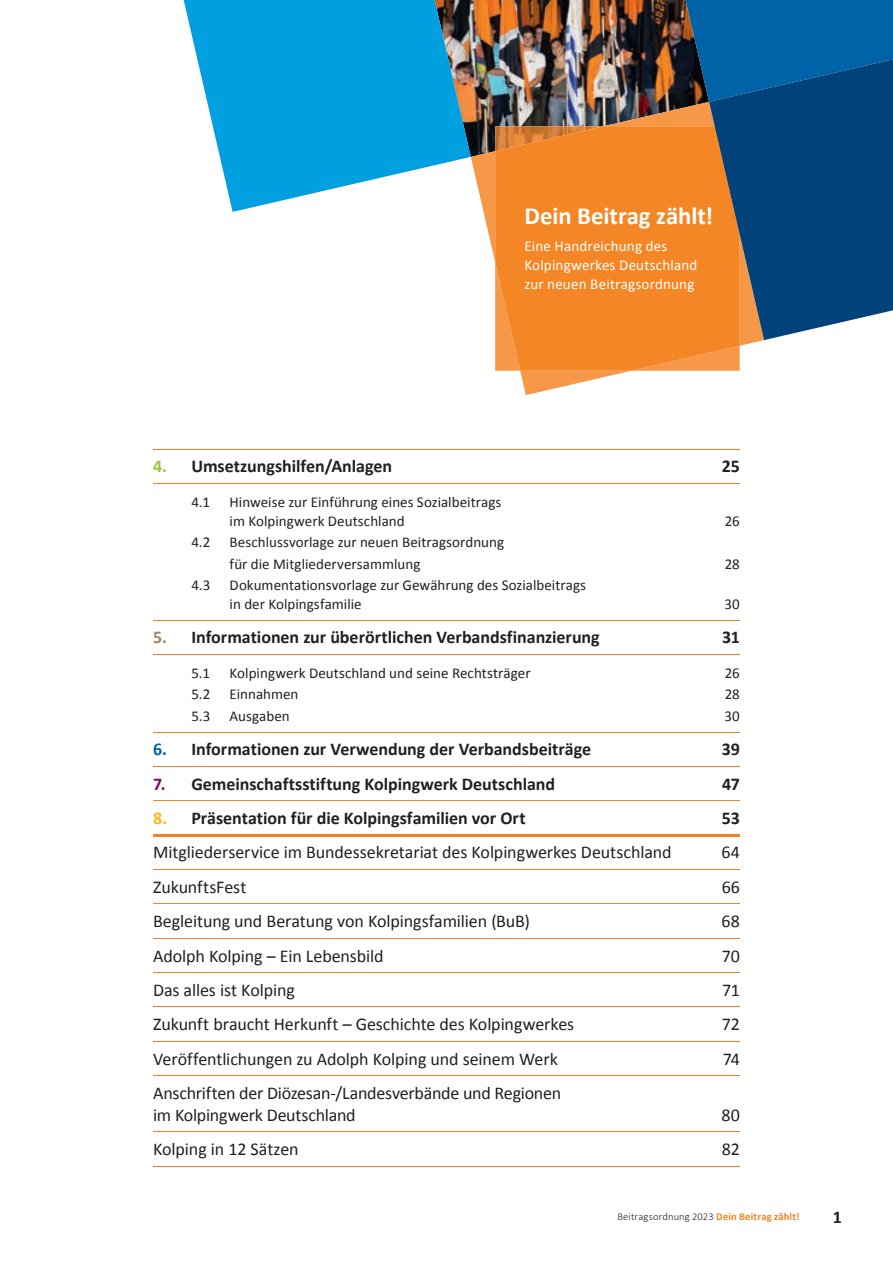
<style>
.page{position:relative;width:893px;height:1263px;background:#fff}
.page>*{position:absolute;margin:0;border:0;box-sizing:border-box;transform-origin:0 0}
.t1{font:700 24.75px "Calibri";color:#fff}
.t2{font:18px/21.6px "Calibri";letter-spacing:-.01em;color:#231f20}
.t3{font:700 18px "Calibri";color:#231f20}
.t4{font:15px/18.8px "Calibri";color:#231f20}
.t5{font:15px/18.8px "Calibri";letter-spacing:.01em;color:#fff}
.t6{font:300 10.5px "Calibri";letter-spacing:.015em;color:#231f20}
.s1{color:#99ca3b}
.s2{color:#a08768}
.s3{color:#0062a7}
.s4{color:#7b0f71}
.s5{color:#fcb814}
.s6{font-weight:700;color:#f58220}
</style>
<div class="page">
<hr style="left:153px;top:449px;width:587px;height:1px;background:#f58220">
<hr style="left:153px;top:483px;width:587px;height:1px;background:#f58220">
<hr style="left:153px;top:620px;width:587px;height:1px;background:#f58220">
<hr style="left:153px;top:654px;width:587px;height:1px;background:#f58220">
<hr style="left:153px;top:732px;width:587px;height:1px;background:#f58220">
<hr style="left:153px;top:766px;width:587px;height:1px;background:#f58220">
<hr style="left:153px;top:800px;width:587px;height:1px;background:#f58220">
<hr style="left:153px;top:835px;width:587px;height:2px;background:#f58220">
<hr style="left:153px;top:869px;width:587px;height:1px;background:#f58220">
<hr style="left:153px;top:903px;width:587px;height:1px;background:#f58220">
<hr style="left:153px;top:938px;width:587px;height:1px;background:#f58220">
<hr style="left:153px;top:972px;width:587px;height:1px;background:#f58220">
<hr style="left:153px;top:1006px;width:587px;height:1px;background:#f58220">
<hr style="left:153px;top:1041px;width:587px;height:1px;background:#f58220">
<hr style="left:153px;top:1075px;width:587px;height:1px;background:#f58220">
<hr style="left:153px;top:1131px;width:587px;height:1px;background:#f58220">
<hr style="left:153px;top:1165px;width:587px;height:1px;background:#f58220">
<img style="left:471px;top:0;width:422px;height:395px">
<div style="left:495px;top:126px;width:245px;height:245px;background:#f58626"></div>
<img style="left:495px;top:126px;width:109px;height:25px">
<svg style="left:184px;top:0;width:287px;height:212px;fill:#009fdf"></svg>
<svg style="left:709px;top:59px;width:184px;height:281px;background:#2a5577"></svg>
<h1 class="t1" style="left:524px;top:200px;width:190px">Dein Beitrag zählt!</h1>
<p class="t5" style="left:524px;top:237px;width:175px">Eine Handreichung des<br>Kolpingwerkes Deutschland zur neuen Beitragsordnung</p>
<p class="t3" style="left:153px;top:455px;width:241px"><span class="s1">4.</span> Umsetzungshilfen/Anlagen</p>
<p class="t3" style="left:722px;top:455px;width:20px">25</p>
<p class="t4" style="left:191px;top:492px;width:20px">4.1</p>
<p class="t4" style="left:230px;top:492px;width:273px">Hinweise zur Einführung eines Sozialbeitrags im Kolpingwerk Deutschland</p>
<p class="t4" style="left:725px;top:511px;width:16px">26</p>
<p class="t4" style="left:191px;top:533px;width:21px">4.2</p>
<p class="t4" style="left:230px;top:531px;width:276px;line-height:21.6px">Beschlussvorlage zur neuen Beitragsordnung für die Mitgliederversammlung</p>
<p class="t4" style="left:191px;top:576px;width:21px">4.3</p>
<p class="t4" style="left:230px;top:576px;width:358px">Dokumentationsvorlage zur Gewährung des Sozialbeitrags in der Kolpingsfamilie</p>
<p class="t4" style="left:725px;top:554px;width:17px">28</p>
<p class="t4" style="left:725px;top:595px;width:17px">30</p>
<p class="t3" style="left:153px;top:626px;width:448px"><span class="s2">5.</span> Informationen zur überörtlichen Verbandsfinanzierung</p>
<p class="t3" style="left:722px;top:626px;width:19px">31</p>
<p class="t4" style="left:191px;top:663px;width:20px">5.1</p>
<p class="t4" style="left:230px;top:663px;width:302px">Kolpingwerk Deutschland und seine Rechtsträger</p>
<p class="t4" style="left:725px;top:663px;width:16px">26</p>
<p class="t4" style="left:191px;top:685px;width:21px">5.2</p>
<p class="t4" style="left:230px;top:685px;width:70px">Einnahmen</p>
<p class="t4" style="left:725px;top:685px;width:17px">28</p>
<p class="t4" style="left:191px;top:707px;width:21px">5.3</p>
<p class="t4" style="left:230px;top:707px;width:62px">Ausgaben</p>
<p class="t4" style="left:725px;top:707px;width:17px">30</p>
<p class="t3" style="left:153px;top:738px;width:439px"><span class="s3">6.</span> Informationen zur Verwendung der Verbandsbeiträge</p>
<p class="t3" style="left:722px;top:738px;width:20px">39</p>
<p class="t3" style="left:153px;top:772px;width:404px"><span class="s4">7.</span> Gemeinschaftsstiftung Kolpingwerk Deutschland</p>
<p class="t3" style="left:722px;top:772px;width:19px">47</p>
<p class="t3" style="left:153px;top:807px;width:374px"><span class="s5">8.</span> Präsentation für die Kolpingsfamilien vor Ort</p>
<p class="t3" style="left:722px;top:807px;width:20px">53</p>
<p class="t2" style="left:153px;top:842px;width:520px">Mitgliederservice im Bundessekretariat des Kolpingwerkes Deutschland</p>
<p class="t2" style="left:721px;top:842px;width:20px">64</p>
<p class="t2" style="left:153px;top:876px;width:95px">ZukunftsFest</p>
<p class="t2" style="left:722px;top:876px;width:20px">66</p>
<p class="t2" style="left:153px;top:910px;width:378px">Begleitung und Beratung von Kolpingsfamilien (BuB)</p>
<p class="t2" style="left:722px;top:910px;width:20px">68</p>
<p class="t2" style="left:153px;top:945px;width:232px">Adolph Kolping – Ein Lebensbild</p>
<p class="t2" style="left:722px;top:945px;width:19px">70</p>
<p class="t2" style="left:153px;top:979px;width:143px">Das alles ist Kolping</p>
<p class="t2" style="left:722px;top:979px;width:19px">71</p>
<p class="t2" style="left:153px;top:1013px;width:423px">Zukunft braucht Herkunft – Geschichte des Kolpingwerkes</p>
<p class="t2" style="left:722px;top:1013px;width:20px">72</p>
<p class="t2" style="left:153px;top:1048px;width:406px">Veröffentlichungen zu Adolph Kolping und seinem Werk</p>
<p class="t2" style="left:723px;top:1048px;width:19px">74</p>
<p class="t2" style="left:153px;top:1082px;width:410px">Anschriften der Diözesan-/Landesverbände und Regionen im Kolpingwerk Deutschland</p>
<p class="t2" style="left:722px;top:1104px;width:20px">80</p>
<p class="t2" style="left:153px;top:1138px;width:147px">Kolping in 12 Sätzen</p>
<p class="t2" style="left:722px;top:1138px;width:20px">82</p>
<p class="t6" style="left:617px;top:1210px;width:184px">Beitragsordnung 2023 <span class="s6">Dein Beitrag zählt!</span></p>
<p class="t3" style="left:833px;top:1205px;width:11px">1</p>
</div>
